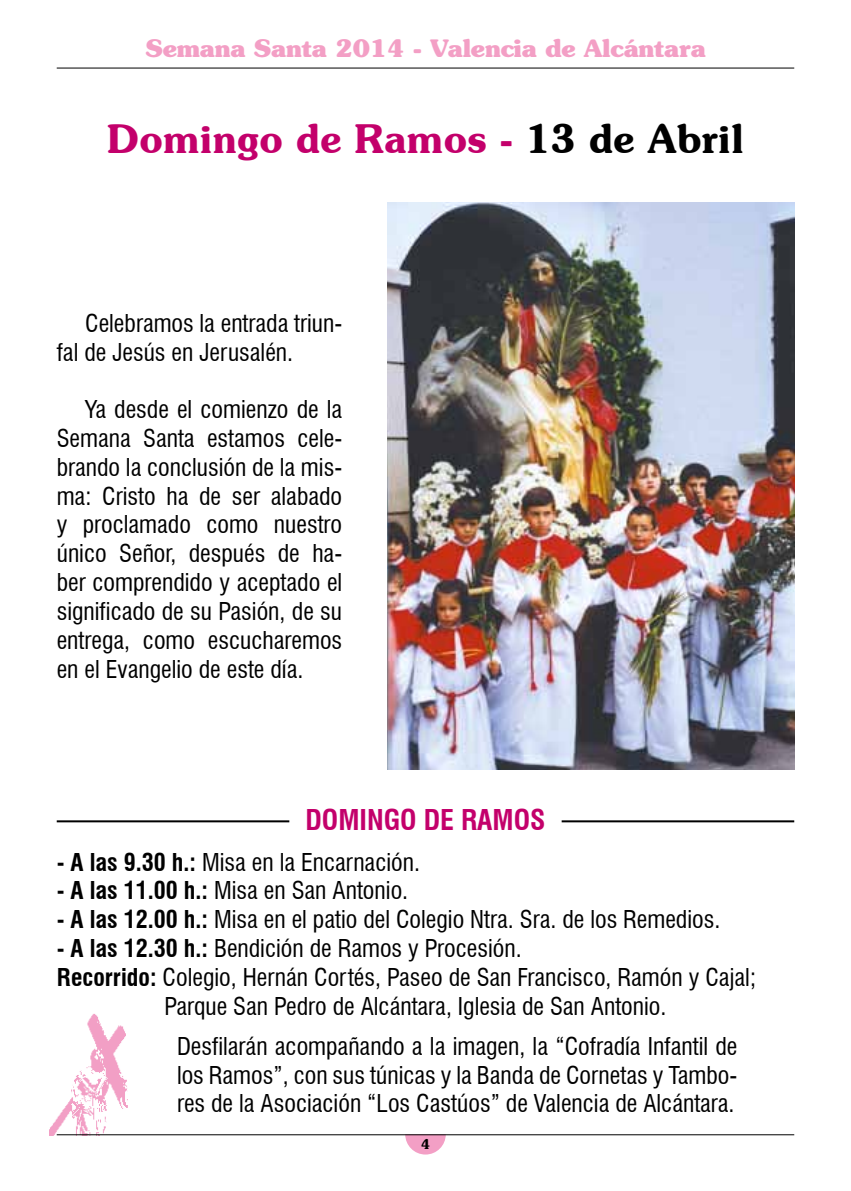
<style>
.page{position:relative;width:851px;height:1191px;background:#fff}
.page>*{position:absolute;margin:0;border:0;box-sizing:border-box;transform-origin:0 0}
.t1{font:600 40px "Souvenir IT Cby BT";color:#c3006b}
.t2{font:700 condensed 28px "Swiss 721 BT";color:#c3006b}
.t3{font:condensed 24px/28.8px "Swiss 721 BT";color:#000;text-align:justify}
.t4{font:700 24px "Souvenir";color:#f39fc5}
.t5{font:600 14px "Souvenir IT Cby BT";color:#000}
.s1{color:#000}
.s2{font-weight:700}
</style>
<div class="page">
<img style="left:50px;top:1013px;width:78px;height:122px">
<hr style="left:57px;top:68px;width:737px;height:1px;background:#000">
<svg style="left:405px;top:1135px;width:40px;height:19px"></svg>
<hr style="left:57px;top:1134px;width:737px;height:1px;background:#000">
<img style="left:387px;top:202px;width:407px;height:567px">
<hr style="left:57px;top:820px;width:232px;height:2px;background:#000">
<hr style="left:561px;top:820px;width:233px;height:2px;background:#000">
<p class="t4" style="left:145px;top:33px;width:561px">Semana Santa 2014 - Valencia de Alcántara</p>
<h1 class="t1" style="left:107px;top:114px;width:639px">Domingo de Ramos - <span class="s1">13 de Abril</span></h1>
<p class="t3" style="left:57px;top:309px;width:287px;text-indent:28px">Celebramos la entrada triun&shy;fal de Jesús en Jerusalén.</p>
<p class="t3" style="left:57px;top:395px;width:287px;text-indent:28px">Ya desde el comienzo de la Semana Santa estamos cele&shy;brando la conclusión de la mis&shy;ma: Cristo ha de ser alabado y proclamado como nuestro único Señor, después de ha&shy;ber comprendido y aceptado el significado de su Pasión, de su entrega, como escucharemos en el Evangelio de este día.</p>
<p class="t2" style="left:305px;top:803px;width:241px">DOMINGO DE RAMOS</p>
<p class="t3" style="left:57px;top:847px;width:365px"><span class="s2">- A las 9.30 h.:</span> Misa en la Encarnación.</p>
<p class="t3" style="left:57px;top:876px;width:353px"><span class="s2">- A las 11.00 h.:</span> Misa en San Antonio.</p>
<p class="t3" style="left:57px;top:905px;width:665px"><span class="s2">- A las 12.00 h.:</span> Misa en el patio del Colegio Ntra. Sra. de los Remedios.</p>
<p class="t3" style="left:57px;top:934px;width:466px"><span class="s2">- A las 12.30 h.:</span> Bendición de Ramos y Procesión.</p>
<p class="t3" style="left:57px;top:962px;width:700px"><span class="s2">Recorrido:</span> Colegio, Hernán Cortés, Paseo de San Francisco, Ramón y Cajal;</p>
<p class="t3" style="left:164px;top:991px;width:503px">Parque San Pedro de Alcántara, Iglesia de San Antonio.</p>
<p class="t3" style="left:177px;top:1031px;width:562px">Desfilarán acompañando a la imagen, la “Cofradía Infantil de los Ramos”, con sus túnicas y la Banda de Cornetas y Tambo&shy;res de la Asociación “Los Castúos” de Valencia de Alcántara.</p>
<p class="t5" style="left:421px;top:1135px;width:10px">4</p>
</div>
